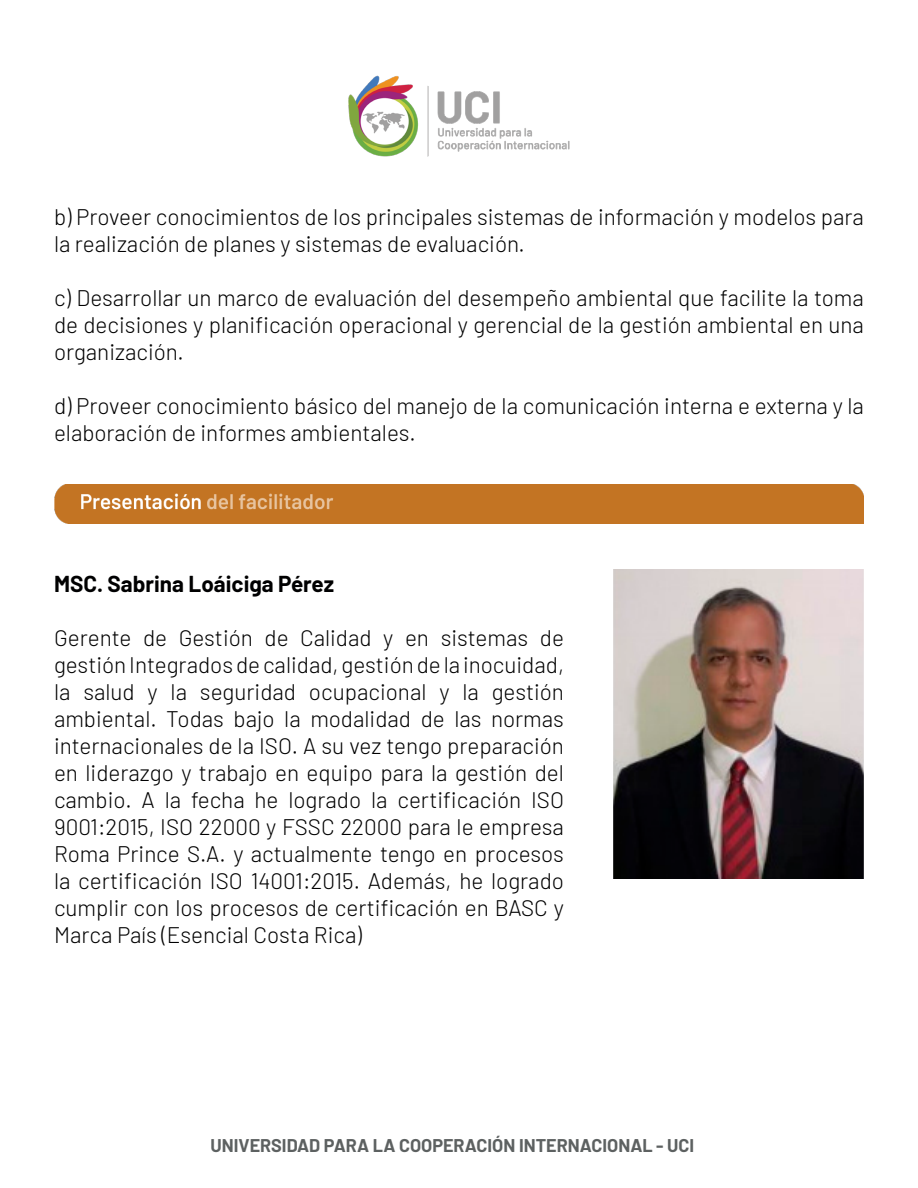
<style>
.page{position:relative;width:918px;height:1188px;background:#fff}
.page>*{position:absolute;margin:0;border:0;box-sizing:border-box;transform-origin:0 0}
.t1{font:300 22.5px/27px "Barlow";color:#000001;text-align:justify}
.t2{font:700 22.5px "Barlow";color:#000001}
.t3{font:700 18px "Barlow";color:#5d6161}
</style>
<div class="page">
<img style="left:348px;top:75px;width:222px;height:82px">
<img style="left:54px;top:484px;width:810px;height:40px">
<img style="left:614px;top:569px;width:250px;height:309px">
<p class="t1" style="left:54px;top:202px;width:812px">b) Proveer conocimientos de los principales sistemas de información y modelos para la realización de planes y sistemas de evaluación.</p>
<p class="t1" style="left:54px;top:283px;width:812px">c) Desarrollar un marco de evaluación del desempeño ambiental que facilite la toma de decisiones y planificación operacional y gerencial de la gestión ambiental en una organización.</p>
<p class="t1" style="left:54px;top:391px;width:812px">d) Proveer conocimiento básico del manejo de la comunicación interna e externa y la elaboración de informes ambientales.</p>
<p class="t2" style="left:54px;top:567px;width:282px">MSC. Sabrina Loáiciga Pérez</p>
<p class="t1" style="left:54px;top:623px;width:512px">Gerente de Gestión de Calidad y en sistemas de gestión Integrados de calidad, gestión de la inocuidad, la salud y la seguridad ocupacional y la gestión ambiental. Todas bajo la modalidad de las normas internacionales de la ISO. A su vez tengo preparación en liderazgo y trabajo en equipo para la gestión del cambio. A la fecha he logrado la certificación ISO 9001:2015, ISO 22000 y FSSC 22000 para le empresa Roma Prince S.A. y actualmente tengo en procesos la certificación ISO 14001:2015. Además, he logrado cumplir con los procesos de certificación en BASC y Marca País (Esencial Costa Rica)</p>
<p class="t3" style="left:211px;top:1132px;width:485px">UNIVERSIDAD PARA LA COOPERACIÓN INTERNACIONAL - UCI</p>
</div>
